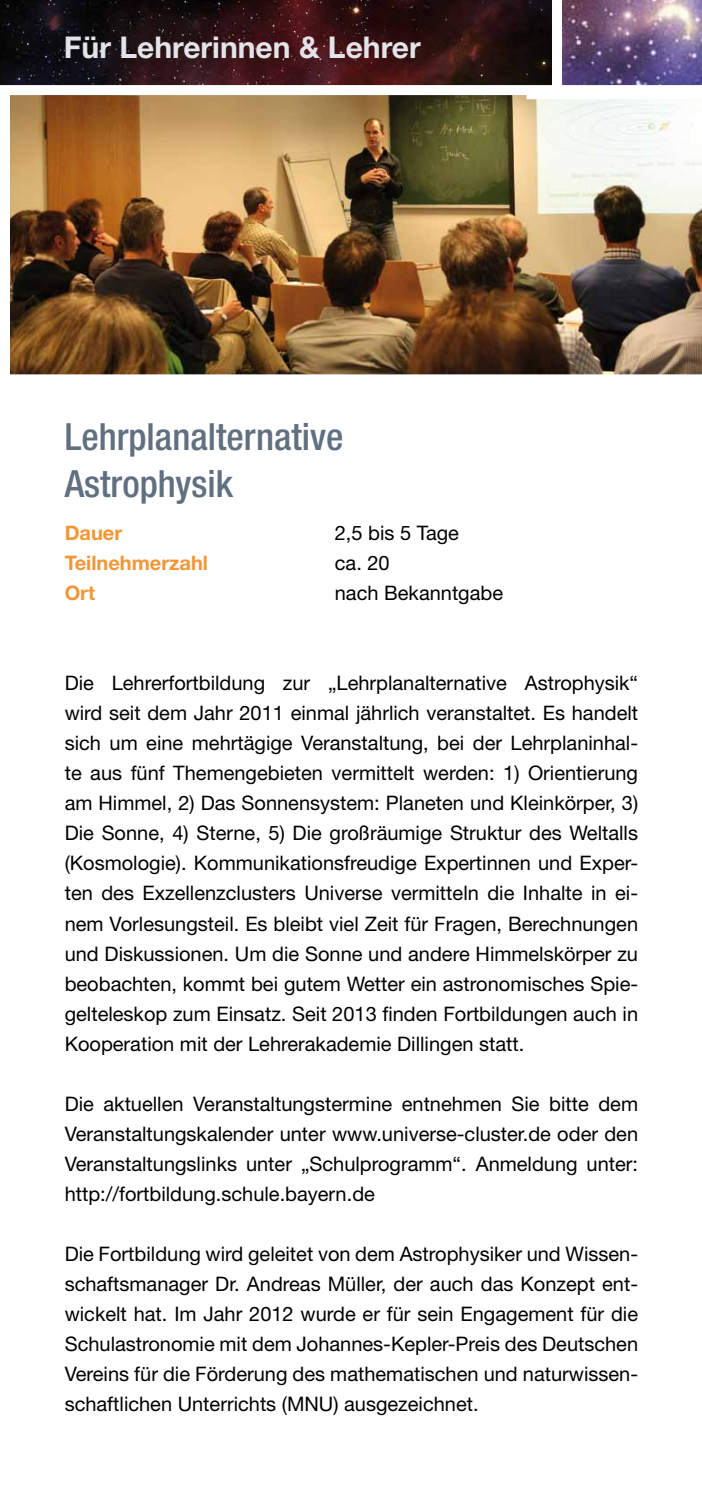
<style>
.page{position:relative;width:702px;height:1489px;background:#fff}
.page>*{position:absolute;margin:0;border:0;box-sizing:border-box;transform-origin:0 0}
.t1{font:500 condensed 37.5px/47.5px "Helvetica Neue LT";color:#617080}
.t2{font:700 30px "Helvetica Neue LT";color:#e3e4e9}
.t3{font:20px/30px "Helvetica Neue LT";color:#000;text-align:justify}
.t4{font:700 20px "Helvetica Neue LT";color:#f29636}
</style>
<div class="page">
<svg style="left:0;top:0;width:552px;height:85px;background:#281113"></svg>
<img style="left:562px;top:0;width:140px;height:85px">
<img style="left:0;top:85px;width:702px;height:290px">
<div style="left:526px;top:89px;width:176px;height:10px;background:#fff"></div>
<h2 class="t2" style="left:64px;top:29px;width:358px">Für Lehrerinnen &amp; Lehrer</h2>
<h1 class="t1" style="left:65px;top:412px;width:280px">Lehrplanalternative<br>Astrophysik</h1>
<p class="t4" style="left:65px;top:521px;width:59px">Dauer</p>
<p class="t3" style="left:335px;top:518px;width:126px">2,5 bis 5 Tage</p>
<p class="t4" style="left:65px;top:551px;width:145px">Teilnehmerzahl</p>
<p class="t3" style="left:335px;top:548px;width:56px">ca. 20</p>
<p class="t4" style="left:65px;top:581px;width:32px">Ort</p>
<p class="t3" style="left:335px;top:578px;width:170px">nach Bekanntgabe</p>
<p class="t3" style="left:65px;top:668px;width:575px">Die Lehrerfortbildung zur „Lehrplanalternative Astrophysik“ wird seit dem Jahr 2011 einmal jährlich veranstaltet. Es handelt sich um eine mehrtägige Veranstaltung, bei der Lehrplaninhal&shy;te aus fünf Themengebieten vermittelt werden: 1) Orientierung am Himmel, 2) Das Sonnensystem: Planeten und Kleinkörper, 3)<br>Die Sonne, 4) Sterne, 5) Die großräumige Struktur des Weltalls (Kosmologie). Kommunikationsfreudige Expertinnen und Exper&shy;ten des Exzellenzclusters Universe vermitteln die Inhalte in ei&shy;nem Vorlesungsteil. Es bleibt viel Zeit für Fragen, Berechnungen und Diskussionen. Um die Sonne und andere Himmelskörper zu beobachten, kommt bei gutem Wetter ein astronomisches Spie&shy;gelteleskop zum Einsatz. Seit 2013 finden Fortbildungen auch in Kooperation mit der Lehrerakademie Dillingen statt.</p>
<p class="t3" style="left:65px;top:1088px;width:575px">Die aktuellen Veranstaltungstermine entnehmen Sie bitte dem Veranstaltungskalender unter www.universe-cluster.de oder den Veranstaltungslinks unter „Schulprogramm“. Anmeldung unter: http://fortbildung.schule.bayern.de</p>
<p class="t3" style="left:65px;top:1238px;width:575px">Die Fortbildung wird geleitet von dem Astrophysiker und Wissen&shy;schaftsmanager Dr. Andreas Müller, der auch das Konzept ent&shy;wickelt hat. Im Jahr 2012 wurde er für sein Engagement für die Schulastronomie mit dem Johannes-Kepler-Preis des Deutschen Vereins für die Förderung des mathematischen und naturwissen&shy;schaftlichen Unterrichts (MNU) ausgezeichnet.</p>
</div>
